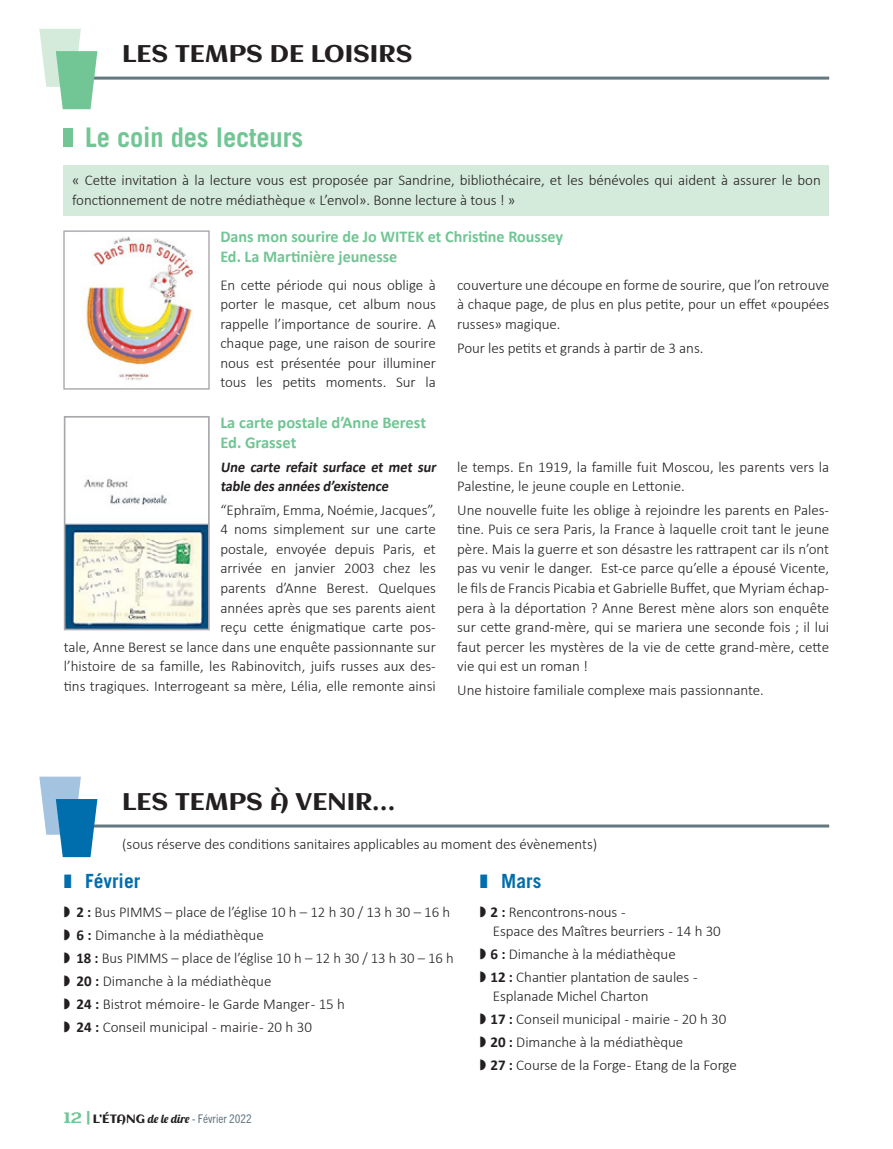
<style>
.page{position:relative;width:893px;height:1149px;background:#fff}
.page>*{position:absolute;margin:0;border:0;box-sizing:border-box;transform-origin:0 0}
.titre{font:700 27px "Trade Gothic";letter-spacing:-.005em;color:#72c594}
.TITRE_RUBRIQUE{font:24px "Aclonica";color:#231f20}
.t1{font:700 19.5px "Trade Gothic";color:#006ead}
.sous_titre{font:700 16.5px/19.5px "Calibri";color:#72c594}
.texte{font:300 15px/19.5px "Calibri";letter-spacing:-.005em;color:#231f20}
.texte-2{font:700 15px/19.5px "Calibri";color:#231f20;scale:.96 1}
.t2{font:condensed 12px "Trade Gothic Next LT Pro";color:#647882}
.s1{font-weight:700}
.s2{font-family:"Aclonica";font-stretch:normal;font-size:15px;color:#72c594}
.s3{font-family:"Aclonica";font-stretch:normal;color:#231f20}
.s4{font-family:"Lobster 1.4";font-stretch:normal;color:#231f20}
</style>
<div class="page">
<hr style="left:85px;top:77px;width:744px;height:3px;background:#647882">
<svg style="left:39px;top:29px;width:58px;height:80px"></svg>
<hr style="left:85px;top:824px;width:744px;height:3px;background:#647882">
<svg style="left:39px;top:776px;width:58px;height:80px"></svg>
<div style="left:64px;top:128px;width:9px;height:19px;background:#72c594"></div>
<div style="left:64px;top:165px;width:765px;height:50px;background:#d4eada"></div>
<img style="left:86px;top:236px;width:107px;height:145px">
<div style="left:63px;top:230px;width:147px;height:159px;border:1px solid #a8a9ad"></div>
<img style="left:67px;top:478px;width:140px;height:149px">
<div style="left:64px;top:416px;width:146px;height:214px;border:2px solid #a8a9ad"></div>
<h2 class="TITRE_RUBRIQUE" style="left:122px;top:37px;width:292px">LES TEMPS DE LOISIRS</h2>
<p class="titre" style="left:85px;top:121px;width:219px">Le coin des lecteurs</p>
<p class="texte" style="left:72px;top:170px;width:750px">« Cette invitation à la lecture vous est proposée par Sandrine, bibliothécaire, et les bénévoles qui aident à assurer le bon fonctionnement de notre médiathèque « L’envol». Bonne lecture à tous ! »</p>
<p class="sous_titre" style="left:220px;top:226px;width:344px">Dans mon sourire de Jo WITEK et Christine Roussey<br>Ed. La Martinière jeunesse</p>
<p class="texte" style="left:220px;top:275px;width:217px;text-align:justify">En cette période qui nous oblige à porter le masque, cet album nous rappelle l’importance de sourire. A chaque page, une raison de sourire nous est présentée pour illuminer tous les petits moments. Sur la</p>
<p class="texte" style="left:457px;top:275px;width:374px;text-align:justify">couverture une découpe en forme de sourire, que l’on retrouve à chaque page, de plus en plus petite, pour un effet «poupées russes» magique.</p>
<p class="texte" style="left:457px;top:337px;width:248px">Pour les petits et grands à partir de 3 ans.</p>
<p class="sous_titre" style="left:220px;top:412px;width:207px">La carte postale d’Anne Berest<br>Ed. Grasset</p>
<p class="texte-2" style="left:220px;top:456px;width:229px">Une carte refait surface et met sur table des années d’existence</p>
<p class="texte" style="left:64px;top:500px;width:374px;text-align:right">“Ephraïm, Emma, Noémie, Jacques”,<br>4 noms simplement sur une carte<br>postale, envoyée depuis Paris, et<br>arrivée en janvier 2003 chez les<br>parents d’Anne Berest. Quelques<br>années après que ses parents aient<br>reçu cette énigmatique carte pos-<br>tale, Anne Berest se lance dans une enquête passionnante sur l’histoire de sa famille, les Rabinovitch, juifs russes aux des&shy;tins tragiques. Interrogeant sa mère, Lélia, elle remonte ainsi</p>
<p class="texte" style="left:457px;top:456px;width:374px">le temps. En 1919, la famille fuit Moscou, les parents vers la<br>Palestine, le jeune couple en Lettonie.</p>
<p class="texte" style="left:457px;top:500px;width:374px;text-align:justify">Une nouvelle fuite les oblige à rejoindre les parents en Pales&shy;tine. Puis ce sera Paris, la France à laquelle croit tant le jeune père. Mais la guerre et son désastre les rattrapent car ils n’ont pas vu venir le danger. Est-ce parce qu’elle a épousé Vicente, le fils de Francis Picabia et Gabrielle Buffet, que Myriam échap&shy;pera à la déportation ? Anne Berest mène alors son enquête sur cette grand-mère, qui se mariera une seconde fois ; il lui faut percer les mystères de la vie de cette grand-mère, cette vie qui est un roman !</p>
<p class="texte" style="left:457px;top:679px;width:308px">Une histoire familiale complexe mais passionnante.</p>
<p class="TITRE_RUBRIQUE" style="left:122px;top:784px;width:274px">LES TEMPS À VENIR…</p>
<p class="texte" style="left:122px;top:833px;width:476px">(sous réserve des conditions sanitaires applicables au moment des évènements)</p>
<p class="t1" style="left:64px;top:868px;width:78px">❚ Février</p>
<p class="texte" style="left:64px;top:901px;width:388px">◗ <span class="s1">2 :</span> Bus PIMMS – place de l’église 10 h – 12 h 30 / 13 h 30 – 16 h</p>
<p class="texte" style="left:64px;top:924px;width:202px">◗ <span class="s1">6 :</span> Dimanche à la médiathèque</p>
<p class="texte" style="left:64px;top:947px;width:392px">◗ <span class="s1">18 :</span> Bus PIMMS – place de l’église 10 h – 12 h 30 / 13 h 30 – 16 h</p>
<p class="texte" style="left:64px;top:970px;width:209px">◗ <span class="s1">20 :</span> Dimanche à la médiathèque</p>
<p class="texte" style="left:64px;top:993px;width:283px">◗ <span class="s1">24 :</span> Bistrot mémoire - le Garde Manger - 15 h</p>
<p class="texte" style="left:64px;top:1016px;width:250px">◗ <span class="s1">24 :</span> Conseil municipal - mairie - 20 h 30</p>
<p class="t2" style="left:64px;top:1110px;width:190px"><span class="s2">12 |</span> <span class="s3">L’ÉTANG</span> <span class="s4">de le dire</span> - Février 2022</p>
<p class="t1" style="left:480px;top:868px;width:63px">❚ Mars</p>
<p class="texte" style="left:493px;top:902px;width:230px;line-height:18.8px;text-indent:-13px">◗ <span class="s1">2 :</span> Rencontrons-nous -<br>Espace des Maîtres beurriers - 14 h 30</p>
<p class="texte" style="left:480px;top:943px;width:197px">◗ <span class="s1">6 :</span> Dimanche à la médiathèque</p>
<p class="texte" style="left:493px;top:966px;width:207px;line-height:18.8px;text-indent:-13px">◗ <span class="s1">12 :</span> Chantier plantation de saules -<br>Esplanade Michel Charton</p>
<p class="texte" style="left:480px;top:1008px;width:248px">◗ <span class="s1">17 :</span> Conseil municipal - mairie - 20 h 30</p>
<p class="texte" style="left:480px;top:1031px;width:205px">◗ <span class="s1">20 :</span> Dimanche à la médiathèque</p>
<p class="texte" style="left:480px;top:1054px;width:258px">◗ <span class="s1">27 :</span> Course de la Forge - Etang de la Forge</p>
</div>
